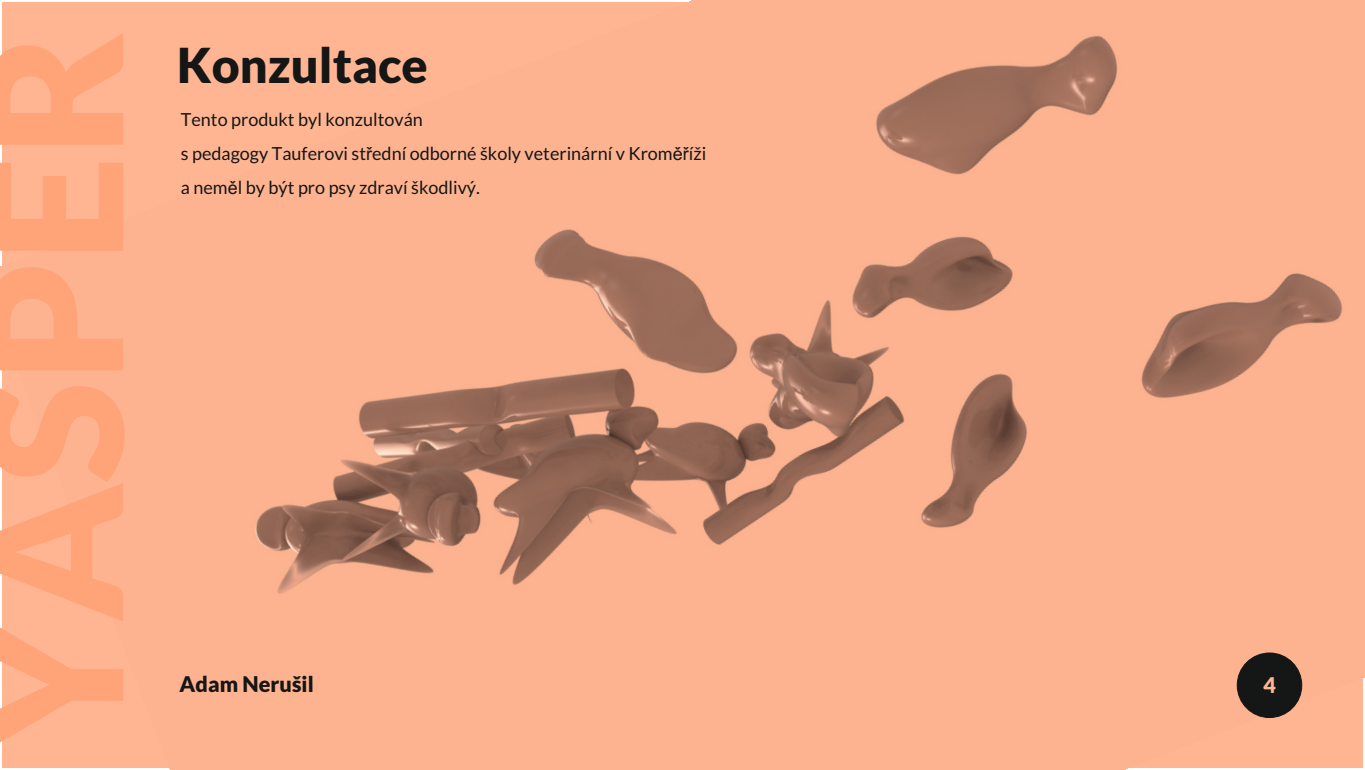
<style>
.page{position:relative;width:1365px;height:770px;background:#fff}
.page>*{position:absolute;margin:0;border:0;box-sizing:border-box;transform-origin:0 0}
.t1{font:900 187.45px "Lato";color:#ffa378}
.t2{font:900 48.33px "Lato";color:#151616}
.t3{font:900 21.6px "Lato";letter-spacing:-.005em;color:#151616}
.t4{font:900 21.6px "Lato";color:#ffb591}
.t5{font:18px/34px "Lato";color:#151616}
.s1{font-family:"Arial"}
</style>
<div class="page">
<img style="left:0;top:0;width:1365px;height:770px">
<div style="left:1237px;top:653px;width:65px;height:64px;background:#151616;border:1px solid #151616;border-radius:50%"></div>
<h1 class="t1" style="left:-28px;top:748px;width:718px;rotate:-90deg">YASPER</h1>
<h2 class="t2" style="left:177px;top:44px;width:252px">Konzultace</h2>
<p class="t5" style="left:181px;top:103px;width:527px">Tento produkt byl konzultován<br>s pedagogy Tauferovi st<span class="s1">ř</span>ední odborné školy veterinární v Krom<span class="s1">ěř</span>íži a nem<span class="s1">ě</span>l by být pro psy zdraví škodlivý.</p>
<p class="t3" style="left:180px;top:674px;width:136px">Adam Nerušil</p>
<p class="t4" style="left:1264px;top:675px;width:14px">4</p>
</div>
